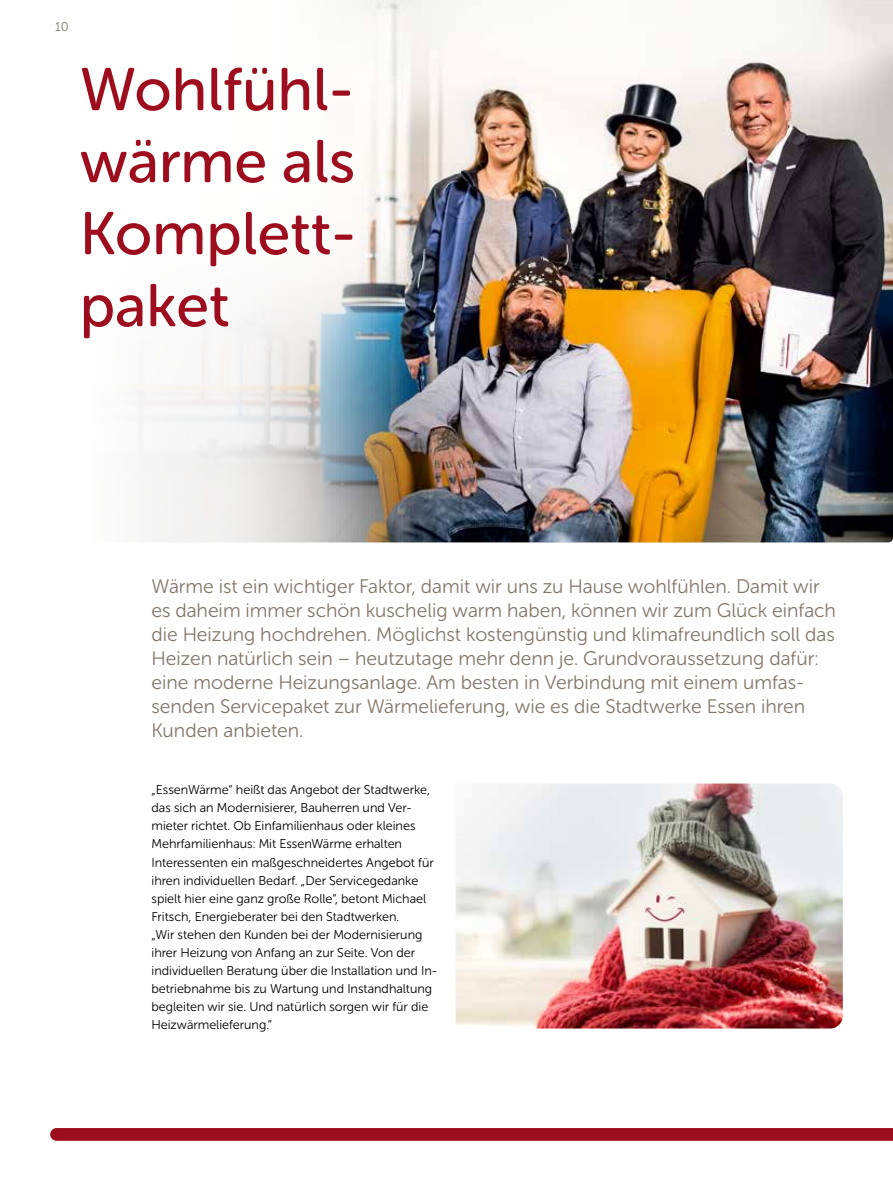
<style>
.page{position:relative;width:893px;height:1191px;background:#fff}
.page>*{position:absolute;margin:0;border:0;box-sizing:border-box;transform-origin:0 0}
.t1{font:60px/72px "Museo Sans Rounded 500";color:#9d0d1d;text-align:justify}
.t2{font:19.5px/24px "Museo Sans Rounded 300";color:#857769}
.t3{font:12.75px/18px "Museo Sans Rounded 300";color:#000}
.t4{font:12.75px "Museo Sans Rounded 300";color:#857769}
</style>
<div class="page">
<img style="left:134px;top:0;width:759px;height:542px">
<svg style="left:50px;top:1128px;width:843px;height:12px;background:#9d0e1e"></svg>
<img style="left:455px;top:783px;width:388px;height:245px">
<p class="t4" style="left:55px;top:19px;width:15px">10</p>
<h1 class="t1" style="left:80px;top:54px;width:278px">Wohlfühl&shy;wärme als Komplett&shy;paket</h1>
<p class="t2" style="left:151px;top:574px;width:686px">Wärme ist ein wichtiger Faktor, damit wir uns zu Hause wohlfühlen. Damit wir es daheim immer schön kuschelig warm haben, können wir zum Glück einfach die Heizung hochdrehen. Möglichst kostengünstig und klimafreundlich soll das Heizen natürlich sein – heutzutage mehr denn je. Grundvoraussetzung dafür: eine moderne Heizungsanlage. Am besten in Verbindung mit einem umfas&shy;senden Servicepaket zur Wärmelieferung, wie es die Stadtwerke Essen ihren Kunden anbieten.</p>
<p class="t3" style="left:151px;top:781px;width:287px">„EssenWärme“ heißt das Angebot der Stadtwerke, das sich an Modernisierer, Bauherren und Ver&shy;mieter richtet. Ob Einfamilienhaus oder kleines Mehrfamilienhaus: Mit EssenWärme erhalten Interessenten ein maßgeschneidertes Angebot für ihren individuellen Bedarf. „Der Servicegedanke spielt hier eine ganz große Rolle“, betont Michael Fritsch, Energieberater bei den Stadtwerken.<br>„Wir stehen den Kunden bei der Modernisierung ihrer Heizung von Anfang an zur Seite. Von der individuellen Beratung über die Installation und In&shy;betriebnahme bis zu Wartung und Instandhaltung begleiten wir sie. Und natürlich sorgen wir für die Heizwärmelieferung.“</p>
</div>
